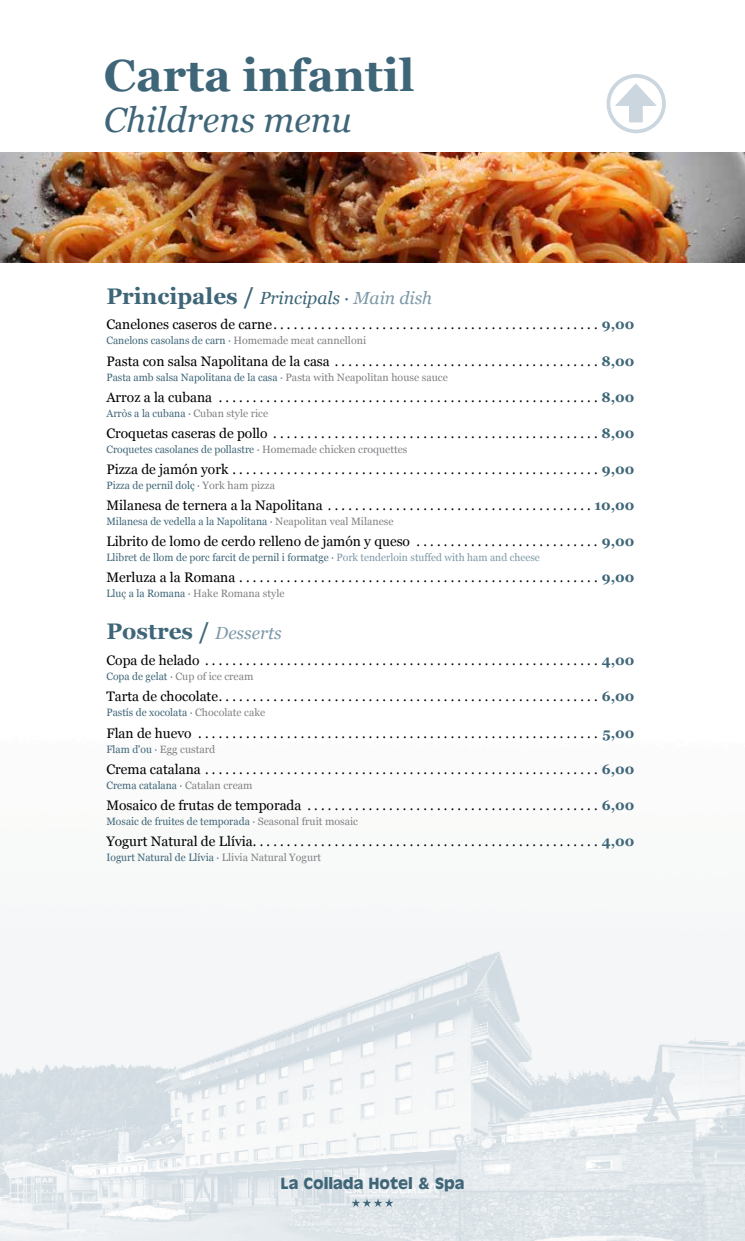
<style>
.page{position:relative;width:745px;height:1241px;background:#fff}
.page>*{position:absolute;margin:0;border:0;box-sizing:border-box;transform-origin:0 0}
.t1{font:700 45px "Georgia";color:#3f6678}
.t2{font:italic 35px "Georgia";color:#3f6678}
.t3{font:700 22.5px "Georgia";color:#3f6678}
.t4{font:700 15px "Antique Olive";color:#3f6678}
.t5{font:13.75px "Georgia";color:#000}
.t6{font:10.62px "Georgia";color:#3f6678}
.t7{font:10.62px "Georgia";color:#808285}
.s1{font-weight:400;font-style:italic;font-size:17.5px}
.s2{font-weight:400;font-style:italic;font-size:17.5px;color:#7e99a8}
.s3{font-weight:700;color:#3f6678}
.s4{color:#808285}
.s5{color:#7e99a8}
.s6{color:#3f6678}
</style>
<div class="page">
<img style="left:0;top:917px;width:744px;height:323px">
<img style="left:0;top:153px;width:744px;height:110px">
<div style="left:606px;top:74px;width:59px;height:59px;border:4px solid #cbd6de;border-radius:50%"></div>
<div style="left:628px;top:97px;width:14px;height:25px;background:#cbd6de"></div>
<svg style="left:614px;top:83px;width:42px;height:23px"></svg>
<svg style="left:351px;top:1198px;width:42px;height:8px"></svg>
<h1 class="t1" style="left:104px;top:42px;width:312px">Carta infantil</h1>
<h2 class="t2" style="left:104px;top:94px;width:249px">Childrens menu</h2>
<h3 class="t3" style="left:106px;top:279px;width:327px">Principales / <span class="s1">Principals ·</span> <span class="s2">Main dish</span></h3>
<p class="t5" style="left:106px;top:314px;width:529px">Canelones caseros de carne . . . . . . . . . . . . . . . . . . . . . . . . . . . . . . . . . . . . . . . . . . . . . . . . <span class="s3">9,00</span></p>
<p class="t6" style="left:106px;top:333px;width:261px">Canelons casolans de carn · <span class="s4">Homemade meat cannelloni</span></p>
<p class="t5" style="left:106px;top:350px;width:529px">Pasta con salsa Napolitana de la casa . . . . . . . . . . . . . . . . . . . . . . . . . . . . . . . . . . . . . . . <span class="s3">8,00</span></p>
<p class="t6" style="left:106px;top:369px;width:342px">Pasta amb salsa Napolitana de la casa · <span class="s4">Pasta with Neapolitan house sauce</span></p>
<p class="t5" style="left:106px;top:387px;width:529px">Arroz a la cubana . . . . . . . . . . . . . . . . . . . . . . . . . . . . . . . . . . . . . . . . . . . . . . . . . . . . . . . . <span class="s3">8,00</span></p>
<p class="t6" style="left:106px;top:405px;width:163px">Arròs a la cubana · <span class="s4">Cuban style rice</span></p>
<p class="t5" style="left:106px;top:423px;width:529px">Croquetas caseras de pollo . . . . . . . . . . . . . . . . . . . . . . . . . . . . . . . . . . . . . . . . . . . . . . . . <span class="s3">8,00</span></p>
<p class="t6" style="left:106px;top:441px;width:302px">Croquetes casolanes de pollastre · <span class="s4">Homemade chicken croquettes</span></p>
<p class="t5" style="left:106px;top:459px;width:529px">Pizza de jamón york . . . . . . . . . . . . . . . . . . . . . . . . . . . . . . . . . . . . . . . . . . . . . . . . . . . . . . <span class="s3">9,00</span></p>
<p class="t6" style="left:106px;top:477px;width:170px">Pizza de pernil dolç · <span class="s4">York ham pizza</span></p>
<p class="t5" style="left:106px;top:495px;width:529px">Milanesa de ternera a la Napolitana . . . . . . . . . . . . . . . . . . . . . . . . . . . . . . . . . . . . . . . <span class="s3">10,00</span></p>
<p class="t6" style="left:106px;top:513px;width:288px">Milanesa de vedella a la Napolitana · <span class="s4">Neapolitan veal Milanese</span></p>
<p class="t5" style="left:106px;top:531px;width:529px">Librito de lomo de cerdo relleno de jamón y queso . . . . . . . . . . . . . . . . . . . . . . . . . . . <span class="s3">9,00</span></p>
<p class="t6" style="left:106px;top:549px;width:434px">Llibret de llom de porc farcit de pernil i formatge · <span class="s5">Pork tenderloin stuffed with ham and cheese</span></p>
<p class="t5" style="left:106px;top:567px;width:529px">Merluza a la Romana . . . . . . . . . . . . . . . . . . . . . . . . . . . . . . . . . . . . . . . . . . . . . . . . . . . . . <span class="s3">9,00</span></p>
<p class="t7" style="left:106px;top:585px;width:179px"><span class="s6">Lluç a la Romana ·</span> Hake Romana style</p>
<h3 class="t3" style="left:106px;top:614px;width:177px">Postres / <span class="s2">Desserts</span></h3>
<p class="t5" style="left:106px;top:650px;width:529px">Copa de helado . . . . . . . . . . . . . . . . . . . . . . . . . . . . . . . . . . . . . . . . . . . . . . . . . . . . . . . . . . <span class="s3">4,00</span></p>
<p class="t7" style="left:106px;top:668px;width:148px"><span class="s6">Copa de gelat ·</span> Cup of ice cream</p>
<p class="t5" style="left:106px;top:686px;width:529px">Tarta de chocolate . . . . . . . . . . . . . . . . . . . . . . . . . . . . . . . . . . . . . . . . . . . . . . . . . . . . . . . . <span class="s3">6,00</span></p>
<p class="t6" style="left:106px;top:704px;width:160px">Pastís de xocolata · <span class="s4">Chocolate cake</span></p>
<p class="t5" style="left:106px;top:723px;width:529px">Flan de huevo . . . . . . . . . . . . . . . . . . . . . . . . . . . . . . . . . . . . . . . . . . . . . . . . . . . . . . . . . . . <span class="s3">5,00</span></p>
<p class="t7" style="left:106px;top:741px;width:110px"><span class="s6">Flam d'ou ·</span> Egg custard</p>
<p class="t5" style="left:106px;top:759px;width:529px">Crema catalana . . . . . . . . . . . . . . . . . . . . . . . . . . . . . . . . . . . . . . . . . . . . . . . . . . . . . . . . . . <span class="s3">6,00</span></p>
<p class="t6" style="left:106px;top:777px;width:147px">Crema catalana · <span class="s4">Catalan cream</span></p>
<p class="t5" style="left:106px;top:795px;width:529px">Mosaico de frutas de temporada . . . . . . . . . . . . . . . . . . . . . . . . . . . . . . . . . . . . . . . . . . . <span class="s3">6,00</span></p>
<p class="t6" style="left:106px;top:813px;width:253px">Mosaic de fruites de temporada · <span class="s4">Seasonal fruit mosaic</span></p>
<p class="t5" style="left:106px;top:831px;width:529px">Yogurt Natural de Llívia . . . . . . . . . . . . . . . . . . . . . . . . . . . . . . . . . . . . . . . . . . . . . . . . . . . <span class="s3">4,00</span></p>
<p class="t6" style="left:106px;top:849px;width:216px">Iogurt Natural de Llívia · <span class="s4">Llivia Natural Yogurt</span></p>
<p class="t4" style="left:280px;top:1172px;width:186px">La Collada Hotel &amp; Spa</p>
</div>
